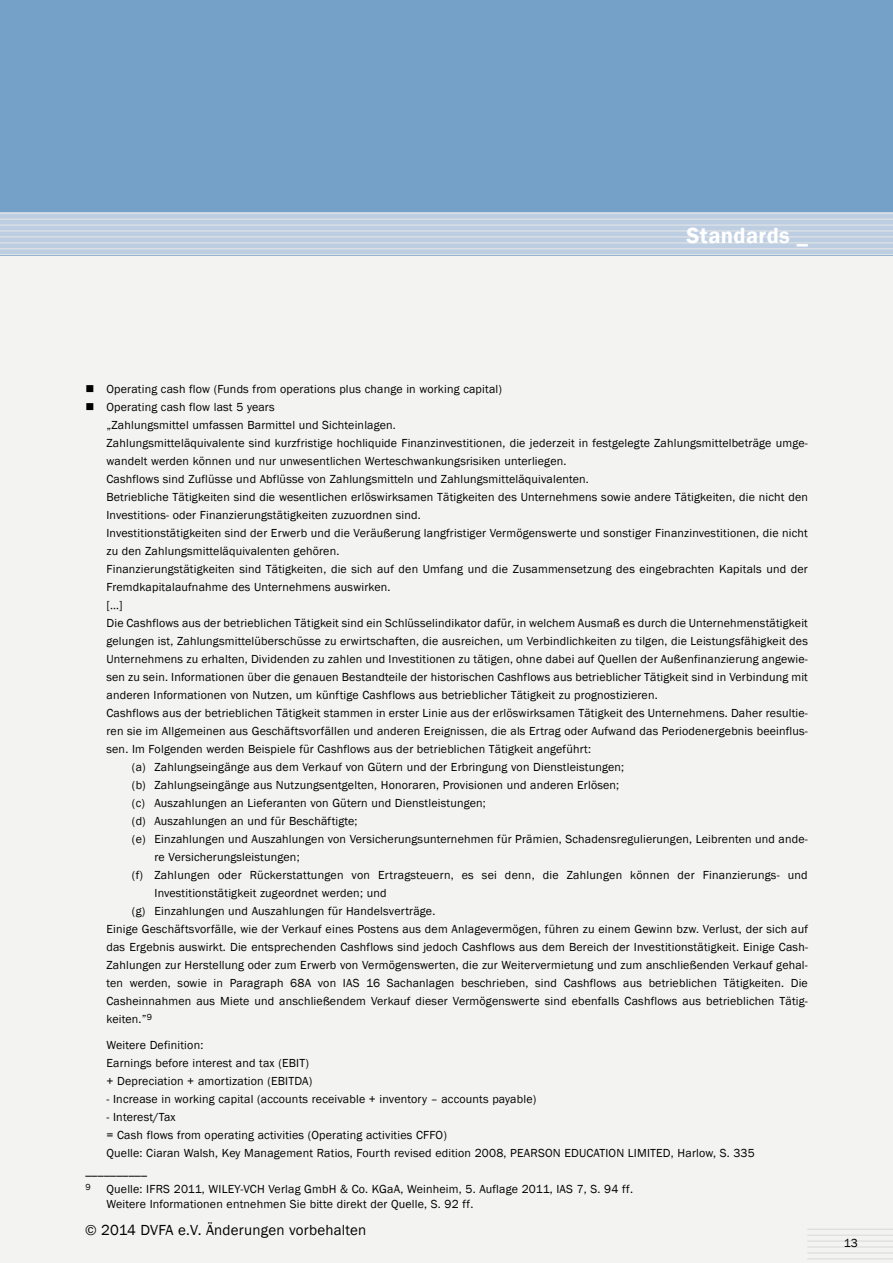
<style>
.page{position:relative;width:893px;height:1263px;background:#fff}
.page>*{position:absolute;margin:0;border:0;box-sizing:border-box;transform-origin:0 0}
.t1{font:600 22.5px "Franklin Gothic";letter-spacing:.015em;color:#fff}
.t2{font:15px "Franklin Gothic";letter-spacing:.015em;color:#000}
.t3{font:12px/18px "Franklin Gothic";letter-spacing:.015em;color:#000}
.t4{font:9px "Franklin Gothic";color:#000}
</style>
<div class="page">
<div style="left:0;top:255px;width:893px;height:1008px;background:#f3f3f1"></div>
<div style="left:0;top:0;width:893px;height:255px;background:#75a1c8"></div>
<div style="left:0;top:213px;width:893px;height:42px;background:linear-gradient(to right,#bfcfe3,#bfcfe3)"></div>
<hr style="left:0;top:219px;width:893px;height:1px;background:#e7e7e6">
<hr style="left:0;top:225px;width:893px;height:1px;background:#e7e7e6">
<hr style="left:0;top:231px;width:893px;height:1px;background:#e7e7e6">
<hr style="left:0;top:237px;width:893px;height:1px;background:#e7e7e6">
<hr style="left:0;top:242px;width:893px;height:1px;background:#e7e7e6">
<hr style="left:0;top:248px;width:893px;height:1px;background:#e7e7e6">
<hr style="left:0;top:254px;width:893px;height:1px;background:#e7e7e6">
<hr style="left:0;top:213px;width:893px;height:1px;background:#e7e7e6">
<hr style="left:807px;top:1229px;width:86px;height:1px;background:#d8d9d8">
<hr style="left:807px;top:1235px;width:86px;height:1px;background:#d8d9d8">
<hr style="left:807px;top:1241px;width:86px;height:1px;background:#d8d9d8">
<hr style="left:807px;top:1246px;width:86px;height:1px;background:#d8d9d8">
<hr style="left:807px;top:1252px;width:86px;height:1px;background:#d8d9d8">
<hr style="left:807px;top:1258px;width:86px;height:1px;background:#d8d9d8">
<p class="t1" style="left:687px;top:221px;width:123px">Standards _</p>
<p class="t3" style="left:85px;top:380px;width:418px">■ Operating cash flow (Funds from operations plus change in working capital)</p>
<p class="t3" style="left:85px;top:398px;width:191px">■ Operating cash flow last 5 years</p>
<p class="t3" style="left:106px;top:416px;width:291px">„Zahlungsmittel umfassen Barmittel und Sichteinlagen.</p>
<p class="t3" style="left:106px;top:434px;width:703px">Zahlungsmitteläquivalente sind kurzfristige hochliquide Finanzinvestitionen, die jederzeit in festgelegte Zahlungsmittelbeträge umge&shy;wandelt werden können und nur unwesentlichen Werteschwankungsrisiken unterliegen.</p>
<p class="t3" style="left:106px;top:470px;width:484px">Cashflows sind Zuflüsse und Abflüsse von Zahlungsmitteln und Zahlungsmitteläquivalenten.</p>
<p class="t3" style="left:106px;top:488px;width:703px">Betriebliche Tätigkeiten sind die wesentlichen erlöswirksamen Tätigkeiten des Unternehmens sowie andere Tätigkeiten, die nicht den<br>Investitions- oder Finanzierungstätigkeiten zuzuordnen sind.</p>
<p class="t3" style="left:106px;top:524px;width:703px">Investitionstätigkeiten sind der Erwerb und die Veräußerung langfristiger Vermögenswerte und sonstiger Finanzinvestitionen, die nicht zu den Zahlungsmitteläquivalenten gehören.</p>
<p class="t3" style="left:106px;top:560px;width:703px">Finanzierungstätigkeiten sind Tätigkeiten, die sich auf den Umfang und die Zusammensetzung des eingebrachten Kapitals und der<br>Fremdkapitalaufnahme des Unternehmens auswirken.</p>
<p class="t3" style="left:106px;top:596px;width:18px">[…]</p>
<p class="t3" style="left:106px;top:614px;width:703px;text-align:justify">Die Cashflows aus der betrieblichen Tätigkeit sind ein Schlüsselindikator dafür, in welchem Ausmaß es durch die Unternehmenstätigkeit gelungen ist, Zahlungsmittelüberschüsse zu erwirtschaften, die ausreichen, um Verbindlichkeiten zu tilgen, die Leistungsfähigkeit des Unternehmens zu erhalten, Dividenden zu zahlen und Investitionen zu tätigen, ohne dabei auf Quellen der Außenfinanzierung angewie&shy;sen zu sein. Informationen über die genauen Bestandteile der historischen Cashflows aus betrieblicher Tätigkeit sind in Verbindung mit anderen Informationen von Nutzen, um künftige Cashflows aus betrieblicher Tätigkeit zu prognostizieren.</p>
<p class="t3" style="left:106px;top:704px;width:703px;text-align:justify">Cashflows aus der betrieblichen Tätigkeit stammen in erster Linie aus der erlöswirksamen Tätigkeit des Unternehmens. Daher resultie&shy;ren sie im Allgemeinen aus Geschäftsvorfällen und anderen Ereignissen, die als Ertrag oder Aufwand das Periodenergebnis beeinflus&shy;sen. Im Folgenden werden Beispiele für Cashflows aus der betrieblichen Tätigkeit angeführt:</p>
<p class="t3" style="left:132px;top:758px;width:494px">(a) Zahlungseingänge aus dem Verkauf von Gütern und der Erbringung von Dienstleistungen;</p>
<p class="t3" style="left:132px;top:776px;width:489px">(b) Zahlungseingänge aus Nutzungsentgelten, Honoraren, Provisionen und anderen Erlösen;</p>
<p class="t3" style="left:132px;top:794px;width:355px">(c) Auszahlungen an Lieferanten von Gütern und Dienstleistungen;</p>
<p class="t3" style="left:132px;top:812px;width:227px">(d) Auszahlungen an und für Beschäftigte;</p>
<p class="t3" style="left:154px;top:830px;width:655px;text-indent:-22px">(e) Einzahlungen und Auszahlungen von Versicherungsunternehmen für Prämien, Schadensregulierungen, Leibrenten und ande&shy;re Versicherungsleistungen;</p>
<p class="t3" style="left:154px;top:866px;width:655px;text-indent:-22px">(f) Zahlungen oder Rückerstattungen von Ertragsteuern, es sei denn, die Zahlungen können der Finanzierungs- und<br>Investitionstätigkeit zugeordnet werden; und</p>
<p class="t3" style="left:132px;top:902px;width:305px">(g) Einzahlungen und Auszahlungen für Handelsverträge.</p>
<p class="t3" style="left:106px;top:920px;width:703px;text-align:justify">Einige Geschäftsvorfälle, wie der Verkauf eines Postens aus dem Anlagevermögen, führen zu einem Gewinn bzw. Verlust, der sich auf das Ergebnis auswirkt. Die entsprechenden Cashflows sind jedoch Cashflows aus dem Bereich der Investitionstätigkeit. Einige Cash-Zahlungen zur Herstellung oder zum Erwerb von Vermögenswerten, die zur Weitervermietung und zum anschließenden Verkauf gehal&shy;ten werden, sowie in Paragraph 68A von IAS 16 Sachanlagen beschrieben, sind Cashflows aus betrieblichen Tätigkeiten. Die Casheinnahmen aus Miete und anschließendem Verkauf dieser Vermögenswerte sind ebenfalls Cashflows aus betrieblichen Tätig&shy;keiten.”<sup>9</sup></p>
<p class="t3" style="left:106px;top:1036px;width:98px">Weitere Definition:</p>
<p class="t3" style="left:106px;top:1054px;width:204px">Earnings before interest and tax (EBIT)</p>
<p class="t3" style="left:106px;top:1072px;width:207px">+ Depreciation + amortization (EBITDA)</p>
<p class="t3" style="left:106px;top:1090px;width:431px">- Increase in working capital (accounts receivable + inventory – accounts payable)</p>
<p class="t3" style="left:106px;top:1108px;width:71px">- Interest/Tax</p>
<p class="t3" style="left:106px;top:1126px;width:342px">= Cash flows from operating activities (Operating activities CFFO)</p>
<p class="t3" style="left:106px;top:1144px;width:650px">Quelle: Ciaran Walsh, Key Management Ratios, Fourth revised edition 2008, PEARSON EDUCATION LIMITED, Harlow, S. 335</p>
<p class="t3" style="left:85px;top:1162px;width:63px">__________</p>
<p class="t4" style="left:85px;top:1182px;width:7px">9</p>
<p class="t3" style="left:106px;top:1180px;width:528px">Quelle: IFRS 2011, WILEY-VCH Verlag GmbH &amp; Co. KGaA, Weinheim, 5. Auflage 2011, IAS 7, S. 94 ff.</p>
<p class="t3" style="left:106px;top:1195px;width:368px">Weitere Informationen entnehmen Sie bitte direkt der Quelle, S. 92 ff.</p>
<p class="t2" style="left:85px;top:1220px;width:283px">© 2014 DVFA e.V. Änderungen vorbehalten</p>
<p class="t3" style="left:844px;top:1234px;width:15px">13</p>
</div>
